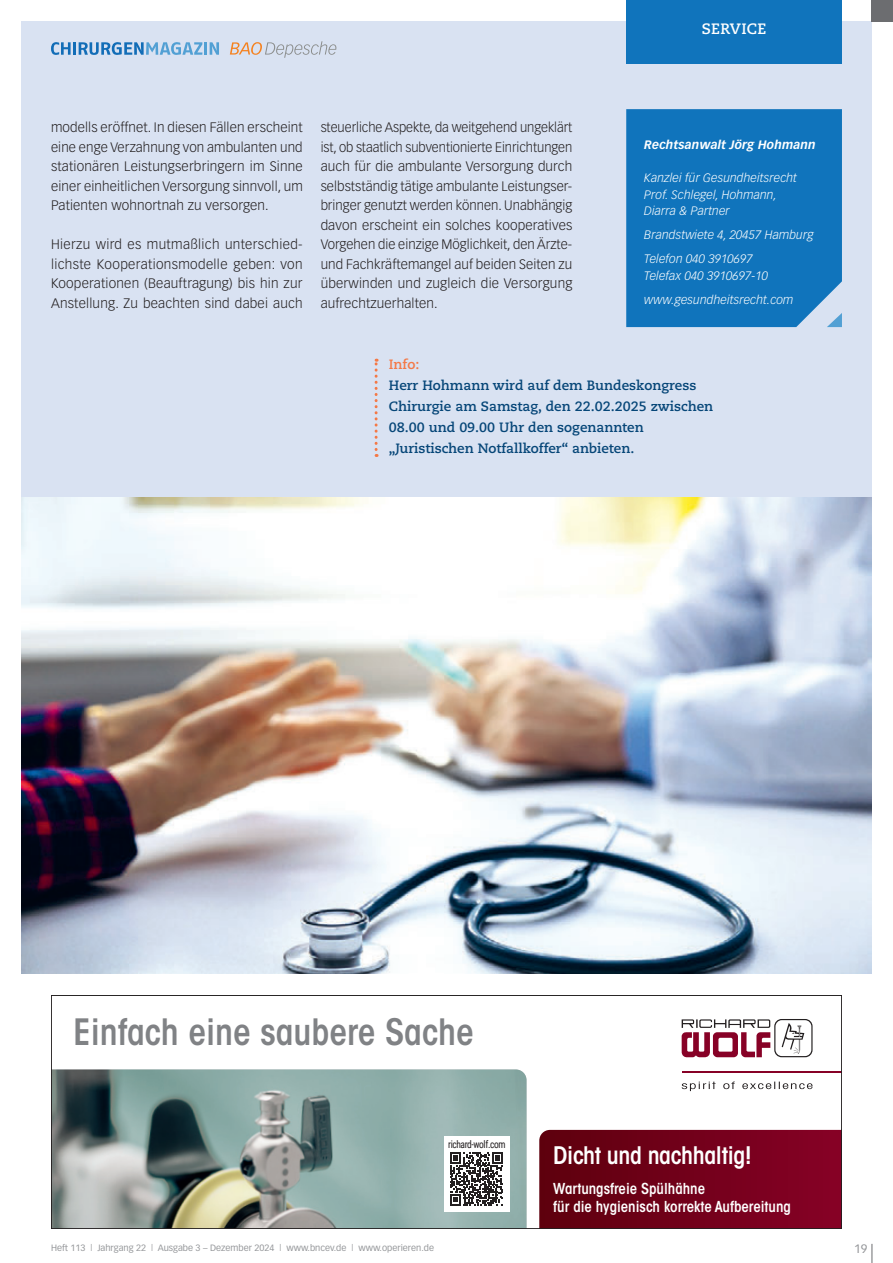
<style>
.page{position:relative;width:893px;height:1263px;background:#fff}
.page>*{position:absolute;margin:0;border:0;box-sizing:border-box;transform-origin:0 0}
.t1{font:600 condensed 36px "ITC Avant Garde Std";color:#808285}
.t2{font:600 condensed 24px "ITC Avant Garde Std";letter-spacing:-.015em;color:#fff}
.t3{font:600 condensed 15px/18px "ITC Avant Garde Std";color:#fff}
.Highlighter{font:700 15px "Caecilia LT Pro 75";letter-spacing:.02em;color:#fff}
.copy{font:300 13.5px/19.5px "Vectora LT Pro";letter-spacing:.015em;color:#231f20;text-align:justify;scale:.96 1}
.copy-2{font:300 13.5px/19.5px "Vectora LT Pro";letter-spacing:.015em;color:#231f20;text-align:justify}
.Hinweise{font:700 13.5px/21px "Caecilia LT Pro 75";color:#064678}
.Hinweise-2{font:700 13.5px "Caecilia LT Pro 75";color:#f47947}
.Kontakt{font:italic 300 12px/16.5px "Vectora LT Pro";letter-spacing:.01em;color:#fff}
.Kontakt_sub{font:italic 700 12px "Vectora LT Pro";letter-spacing:.01em;color:#fff}
.t4{font:12px "Vectora LT Pro";color:#95979a}
.t5{font:10.5px "Roboto Condensed";letter-spacing:-.04em;color:#231f20;scale:.9 1}
.t6{font:9px "Vectora LT Pro";color:#95979a}
.s1{font-weight:300;font-size:9.9px}
</style>
<div class="page">
<svg style="left:872px;top:1244px;width:1px;height:19px"></svg>
<div style="left:21px;top:21px;width:851px;height:621px;background:#d9e2f2"></div>
<svg style="left:230px;top:41px;width:106px;height:17px"></svg>
<svg style="left:51px;top:42px;width:168px;height:13px"></svg>
<img style="left:22px;top:497px;width:850px;height:477px">
<div style="left:626px;top:109px;width:216px;height:218px;background:#1074bc"></div>
<svg style="left:827px;top:313px;width:15px;height:14px"></svg>
<svg style="left:375px;top:359px;width:3px;height:98px"></svg>
<svg style="left:539px;top:1130px;width:301px;height:97px;background:#73021b"></svg>
<img style="left:53px;top:1069px;width:473px;height:158px">
<svg style="left:682px;top:1081px;width:130px;height:10px"></svg>
<svg style="left:682px;top:1019px;width:130px;height:38px"></svg>
<hr style="left:682px;top:1071px;width:160px;height:1px;background:#870126">
<div style="left:444px;top:1146px;width:65px;height:66px;background:#fff"></div>
<svg style="left:450px;top:1152px;width:53px;height:53px"></svg>
<div style="left:444px;top:1136px;width:65px;height:10px;background:#fff"></div>
<div style="left:51px;top:995px;width:791px;height:234px;border:1px solid #231f20"></div>
<div style="left:626px;top:0;width:216px;height:64px;background:#1074bc"></div>
<div style="left:872px;top:0;width:21px;height:21px;background:#6c6d70"></div>
<p class="Highlighter" style="left:702px;top:19px;width:66px">SERVICE</p>
<p class="copy-2" style="left:51px;top:117px;width:253px">modells eröffnet. In diesen Fällen erscheint eine enge Verzahnung von ambulanten und stationären Leistungserbringern im Sinne einer einheitlichen Versorgung sinnvoll, um Patienten wohnortnah zu versorgen.</p>
<p class="copy-2" style="left:51px;top:234px;width:253px">Hierzu wird es mutmaßlich unterschied&shy;lichste Kooperationsmodelle geben: von Kooperationen (Beauftragung) bis hin zur Anstellung. Zu beachten sind dabei auch</p>
<p class="copy" style="left:321px;top:117px;width:264px">steuerliche Aspekte, da weitgehend ungeklärt ist, ob staatlich subventionierte Einrichtungen auch für die ambulante Versorgung durch selbstständig tätige ambulante Leistungser&shy;bringer genutzt werden können. Unabhängig davon erscheint ein solches kooperatives Vorgehen die einzige Möglichkeit, den Ärzte&shy;und Fachkräftemangel auf beiden Seiten zu überwinden und zugleich die Versorgung aufrechtzuerhalten.</p>
<p class="Kontakt_sub" style="left:644px;top:138px;width:173px">Rechtsanwalt Jörg Hohmann</p>
<p class="Kontakt" style="left:644px;top:170px;width:154px">Kanzlei für Gesundheitsrecht</p>
<p class="Kontakt" style="left:644px;top:186px;width:134px">Prof. Schlegel, Hohmann,<br>Diarra &amp; Partner</p>
<p class="Kontakt" style="left:644px;top:227px;width:171px">Brandstwiete 4, 20457 Hamburg</p>
<p class="Kontakt" style="left:644px;top:251px;width:110px">Telefon 040 3910697</p>
<p class="Kontakt" style="left:644px;top:267px;width:125px">Telefax 040 3910697-10</p>
<p class="Kontakt" style="left:644px;top:291px;width:151px">www.gesundheitsrecht.com</p>
<p class="Hinweise-2" style="left:389px;top:355px;width:32px">Info:</p>
<p class="Hinweise" style="left:389px;top:374px;width:326px">Herr Hohmann wird auf dem Bundeskongress Chirurgie am Samstag, den 22.02.2025 zwischen 08.00 und 09.00 Uhr den sogenannten „Juristischen Notfallkoffer“ anbieten.</p>
<h1 class="t1" style="left:73px;top:1009px;width:402px">Einfach eine saubere Sache</h1>
<p class="t5" style="left:448px;top:1137px;width:65px">richard-wolf.com</p>
<h2 class="t2" style="left:553px;top:1140px;width:200px">Dicht und nachhaltig!</h2>
<p class="t3" style="left:553px;top:1179px;width:239px">Wartungsfreie Spülhähne<br>für die hygienisch korrekte Aufbereitung</p>
<p class="t6" style="left:51px;top:1242px;width:385px">Heft 113 <span class="s1">I</span> Jahrgang 22 <span class="s1">I</span> Ausgabe 3 – Dezember 2024 <span class="s1">I</span> www.bncev.de <span class="s1">I</span> www.operieren.de</p>
<p class="t4" style="left:854px;top:1242px;width:15px">19</p>
</div>
